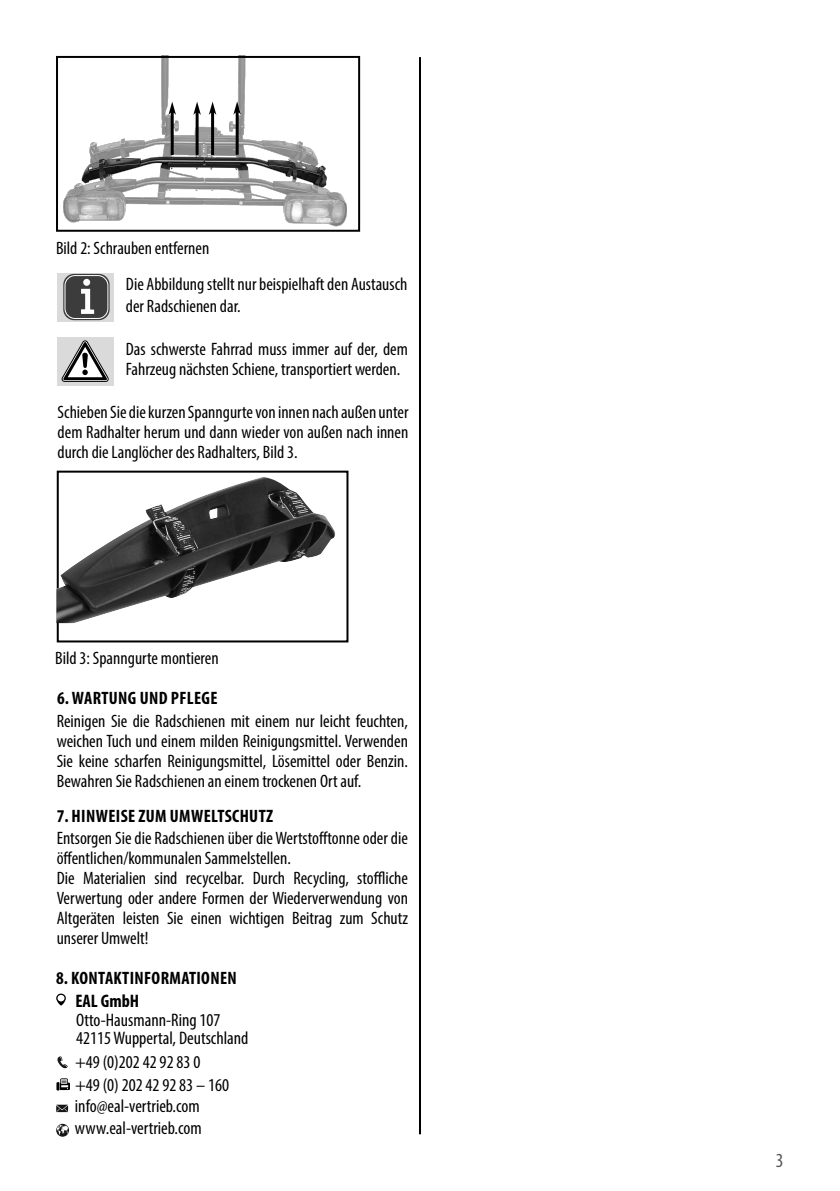
<style>
.page{position:relative;width:840px;height:1191px;background:#fff}
.page>*{position:absolute;margin:0;border:0;box-sizing:border-box;transform-origin:0 0}
.t1{font:condensed 20px "Myriad Pro";color:#575757}
.t2{font:condensed 18.2px/22.2px "Myriad Pro";color:#000}
.t3{font:700 condensed 18.2px "Myriad Pro";color:#000}
.t4{font:condensed 18px/20px "Myriad Pro";color:#000}
.t5{font:700 condensed 18px "Myriad Pro";letter-spacing:.02em;color:#000}
</style>
<div class="page">
<hr style="left:419px;top:57px;width:2px;height:1077px;background:#000">
<div style="left:57px;top:273px;width:56px;height:48px;background:#dadada"></div>
<svg style="left:56px;top:1123px;width:13px;height:13px"></svg>
<svg style="left:56px;top:1104px;width:12px;height:8px"></svg>
<svg style="left:57px;top:1056px;width:11px;height:12px"></svg>
<svg style="left:56px;top:993px;width:10px;height:12px"></svg>
<img style="left:56px;top:1078px;width:13px;height:13px">
<div style="left:57px;top:337px;width:56px;height:48px;background:#dadada"></div>
<svg style="left:62px;top:341px;width:46px;height:40px"></svg>
<div style="left:57px;top:470px;width:291px;height:172px;border:2px solid #000"></div>
<img style="left:56px;top:477px;width:279px;height:146px">
<img style="left:64px;top:59px;width:282px;height:168px">
<div style="left:56px;top:56px;width:304px;height:176px;border:2px solid #000"></div>
<div style="left:63px;top:274px;width:46px;height:46px;background:#3c3c3c;border-radius:11px"></div>
<div style="left:65px;top:275px;width:43px;height:44px;border:1px solid #fff;border-radius:10px"></div>
<svg style="left:81px;top:289px;width:13px;height:25px"></svg>
<div style="left:83px;top:279px;width:7px;height:7px;background:#fff;border-radius:50%"></div>
<p class="t4" style="left:56px;top:238px;width:155px">Bild 2: Schrauben entfernen</p>
<p class="t4" style="left:126px;top:273px;width:283px;line-height:21.6px">Die Abbildung stellt nur beispielhaft den Austausch der Radschienen dar.</p>
<p class="t4" style="left:126px;top:338px;width:283px">Das schwerste Fahrrad muss immer auf der, dem<br>Fahrzeug nächsten Schiene, transportiert werden.</p>
<p class="t4" style="left:58px;top:402px;width:352px;text-align:justify">Schieben Sie die kurzen Spanngurte von innen nach außen unter dem Radhalter herum und dann wieder von außen nach innen durch die Langlöcher des Radhalters, Bild 3.</p>
<p class="t4" style="left:55px;top:647px;width:165px">Bild 3: Spanngurte montieren</p>
<p class="t5" style="left:57px;top:686px;width:162px">6. WARTUNG UND PFLEGE</p>
<p class="t4" style="left:57px;top:710px;width:352px;text-align:justify">Reinigen Sie die Radschienen mit einem nur leicht feuchten, weichen Tuch und einem milden Reinigungsmittel. Verwenden Sie keine scharfen Reinigungsmittel, Lösemittel oder Benzin.<br>Bewahren Sie Radschienen an einem trockenen Ort auf.</p>
<p class="t5" style="left:57px;top:804px;width:218px">7. HINWEISE ZUM UMWELTSCHUTZ</p>
<p class="t4" style="left:57px;top:828px;width:352px">Entsorgen Sie die Radschienen über die Wertstofftonne oder die öffentlichen/kommunalen Sammelstellen.<br>Die Materialien sind recycelbar. Durch Recycling, stoffliche Verwertung oder andere Formen der Wiederverwendung von Altgeräten leisten Sie einen wichtigen Beitrag zum Schutz unserer Umwelt!</p>
<p class="t5" style="left:56px;top:966px;width:182px">8. KONTAKTINFORMATIONEN</p>
<p class="t3" style="left:75px;top:989px;width:65px">EAL GmbH</p>
<p class="t2" style="left:76px;top:1010px;width:174px;line-height:18.6px">Otto-Hausmann-Ring 107<br>42115 Wuppertal, Deutschland</p>
<p class="t2" style="left:75px;top:1050px;width:155px">+49 (0)202 42 92 83 0 +49 (0) 202 42 92 83 – 160 info@eal-vertrieb.com www.eal-vertrieb.com</p>
<p class="t1" style="left:775px;top:1147px;width:9px">3</p>
</div>
